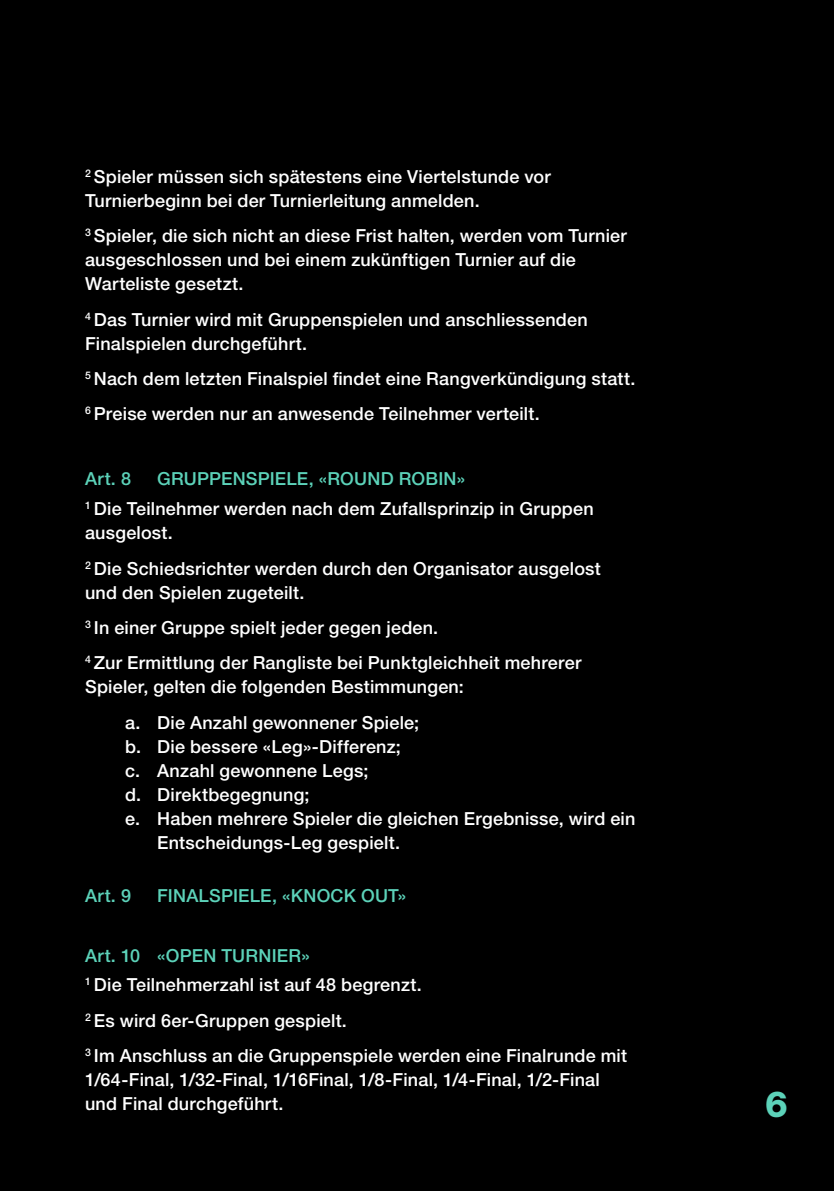
<style>
.page{position:relative;width:834px;height:1191px;background:#fff}
.page>*{position:absolute;margin:0;border:0;box-sizing:border-box;transform-origin:0 0}
.t1{font:800 36px "Helvetica Neue LT Std";color:#5cd2b9}
.t2{font:500 18px/35.4px "Helvetica Neue LT Std";letter-spacing:.01em;color:#fff}
.t3{font:500 18px "Helvetica Neue LT Std";letter-spacing:.015em;color:#5cd2b9}
.s1{color:#5cd2b9}
</style>
<div class="page">
<div style="left:0;top:0;width:833px;height:1191px;background:#000"></div>
<p class="t2" style="left:85px;top:164px;width:467px;line-height:24px"><sup>2</sup> Spieler müssen sich spätestens eine Viertelstunde vor<br>Turnierbeginn bei der Turnierleitung anmelden.</p>
<p class="t2" style="left:85px;top:224px;width:543px;line-height:24px"><sup>3</sup> Spieler, die sich nicht an diese Frist halten, werden vom Turnier ausgeschlossen und bei einem zukünftigen Turnier auf die<br>Warteliste gesetzt.</p>
<p class="t2" style="left:85px;top:307px;width:504px;line-height:24px"><sup>4</sup> Das Turnier wird mit Gruppenspielen und anschliessenden<br>Finalspielen durchgeführt.</p>
<p class="t2" style="left:85px;top:361px;width:551px"><sup>5</sup> Nach dem letzten Finalspiel findet eine Rangverkündigung statt.<br><sup>6</sup> Preise werden nur an anwesende Teilnehmer verteilt.</p>
<p class="t2" style="left:85px;top:464px;width:510px;line-height:29.6px;text-indent:72px"><span class="s1">GRUPPENSPIELE, «ROUND ROBIN»<br></span><sup>1</sup> Die Teilnehmer werden nach dem Zufallsprinzip in Gruppen</p>
<p class="t2" style="left:85px;top:515px;width:517px">ausgelost.<br><sup>2</sup> Die Schiedsrichter werden durch den Organisator ausgelost</p>
<p class="t2" style="left:85px;top:574px;width:498px">und den Spielen zugeteilt.<br><sup>3</sup> In einer Gruppe spielt jeder gegen jeden.<br><sup>4</sup> Zur Ermittlung der Rangliste bei Punktgleichheit mehrerer</p>
<p class="t2" style="left:85px;top:669px;width:380px;text-align:center">Spieler, gelten die folgenden Bestimmungen: a. Die Anzahl gewonnener Spiele;</p>
<p class="t2" style="left:125px;top:728px;width:277px">b. Die bessere «Leg»-Differenz;</p>
<p class="t2" style="left:125px;top:752px;width:245px">c. Anzahl gewonnene Legs;</p>
<p class="t2" style="left:125px;top:776px;width:186px">d. Direktbegegnung;</p>
<p class="t2" style="left:125px;top:800px;width:511px">e. Haben mehrere Spieler die gleichen Ergebnisse, wird ein</p>
<p class="t2" style="left:157px;top:824px;width:244px">Entscheidungs-Leg gespielt.</p>
<p class="t3" style="left:85px;top:885px;width:47px">Art. 9</p>
<p class="t3" style="left:157px;top:885px;width:250px">FINALSPIELE, «KNOCK OUT»</p>
<p class="t3" style="left:85px;top:468px;width:47px">Art. 8</p>
<p class="t2" style="left:85px;top:940px;width:338px;line-height:29.6px"><span class="s1">Art. 10 «OPEN TURNIER»<br></span><sup>1</sup> Die Teilnehmerzahl ist auf 48 begrenzt.</p>
<p class="t2" style="left:85px;top:1002px;width:543px"><sup>2</sup> Es wird 6er-Gruppen gespielt.<br><sup>3</sup> Im Anschluss an die Gruppenspiele werden eine Finalrunde mit</p>
<p class="t2" style="left:85px;top:1067px;width:516px;line-height:24px">1/64-Final, 1/32-Final, 1/16Final, 1/8-Final, 1/4-Final, 1/2-Final und Final durchgeführt.</p>
<h1 class="t1" style="left:765px;top:1083px;width:24px">6</h1>
</div>
